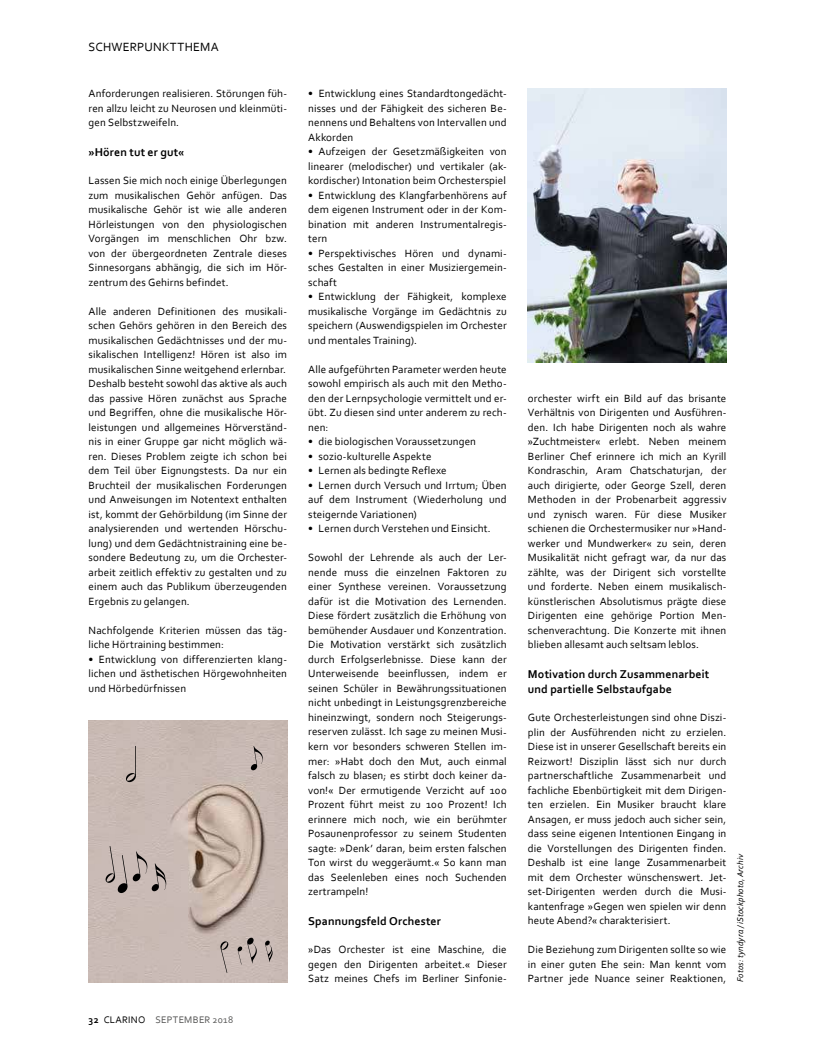
<style>
.page{position:relative;width:815px;height:1053px;background:#fff}
.page>*{position:absolute;margin:0;border:0;box-sizing:border-box;transform-origin:0 0}
.t1{font:12.5px "Corbel Clarino";letter-spacing:.02em;color:#000}
.t2{font:11.88px/15px "Corbel Clarino Bold";letter-spacing:.01em;color:#000}
.t3{font:11px/14.5px "Corbel Clarino";letter-spacing:.01em;color:#000;text-align:justify}
.t4{font:10px "Corbel Clarino";letter-spacing:.025em;color:#565655}
.t5{font:8.75px "Corbel Clarino Italic";letter-spacing:.015em;color:#000}
.s1{font-family:"Corbel Clarino Bold";color:#000}
.s2{color:#000}
</style>
<div class="page">
<img style="left:89px;top:721px;width:198px;height:260px">
<img style="left:528px;top:89px;width:198px;height:273px">
<svg style="left:251px;top:746px;width:12px;height:24px"></svg>
<svg style="left:105px;top:846px;width:61px;height:47px;background:#b1a49f"></svg>
<svg style="left:265px;top:940px;width:8px;height:22px"></svg>
<svg style="left:220px;top:941px;width:8px;height:31px"></svg>
<svg style="left:238px;top:937px;width:19px;height:27px"></svg>
<svg style="left:126px;top:746px;width:10px;height:36px"></svg>
<p class="t1" style="left:89px;top:41px;width:132px">SCHWERPUNKTTHEMA</p>
<p class="t3" style="left:89px;top:87px;width:200px">Anforderungen realisieren. Störungen füh&shy;ren allzu leicht zu Neurosen und kleinmüti&shy;gen Selbstzweifeln.</p>
<p class="t2" style="left:89px;top:145px;width:97px">»Hören tut er gut«</p>
<p class="t3" style="left:89px;top:174px;width:200px">Lassen Sie mich noch einige Überlegungen zum musikalischen Gehör anfügen. Das musikalische Gehör ist wie alle anderen Hörleistungen von den physiologischen Vorgängen im menschlichen Ohr bzw. von der übergeordneten Zentrale dieses Sinnes organs abhängig, die sich im Hör&shy;zentrum des Gehirns befindet.</p>
<p class="t3" style="left:89px;top:304px;width:200px">Alle anderen Definitionen des musikali&shy;schen Gehörs gehören in den Bereich des musikalischen Gedächtnisses und der mu&shy;sikalischen Intelligenz! Hören ist also im musikalischen Sinne weitgehend erlernbar.<br>Deshalb besteht sowohl das aktive als auch das passive Hören zunächst aus Sprache und Begriffen, ohne die musikalische Hör&shy;leistungen und allgemeines Hörverständ&shy;nis in einer Gruppe gar nicht möglich wä&shy;ren. Dieses Problem zeigte ich schon bei dem Teil über Eignungstests. Da nur ein Bruchteil der musikalischen Forderungen und Anweisungen im Notentext enthalten ist, kommt der Gehörbildung (im Sinne der analysierenden und wertenden Hörschu&shy;lung) und dem Gedächtnistraining eine be&shy;sondere Bedeutung zu, um die Orchester&shy;arbeit zeitlich effektiv zu gestalten und zu einem auch das Publikum überzeugenden Ergebnis zu gelangen.</p>
<p class="t3" style="left:89px;top:623px;width:200px">Nachfolgende Kriterien müssen das täg&shy;liche Hörtraining bestimmen:</p>
<p class="t3" style="left:89px;top:652px;width:200px">• Entwicklung von differenzierten klang&shy;lichen und ästhetischen Hörgewohnheiten und Hörbedürfnissen</p>
<p class="t4" style="left:89px;top:1015px;width:146px"><span class="s1">32</span> <span class="s2">CLARINO</span> SEPTEMBER 2018</p>
<p class="t3" style="left:308px;top:87px;width:200px">• Entwicklung eines Standardtongedächt&shy;nisses und der Fähigkeit des sicheren Be&shy;nennens und Behaltens von Intervallen und Akkorden</p>
<p class="t3" style="left:308px;top:145px;width:200px">• Aufzeigen der Gesetzmäßigkeiten von linearer (melodischer) und vertikaler (ak&shy;kordischer) Intonation beim Orchesterspiel</p>
<p class="t3" style="left:308px;top:188px;width:200px">• Entwicklung des Klangfarbenhörens auf dem eigenen Instrument oder in der Kom&shy;bination mit anderen Instrumentalregis&shy;tern</p>
<p class="t3" style="left:308px;top:246px;width:200px">• Perspektivisches Hören und dynami&shy;sches Gestalten in einer Musiziergemein&shy;schaft</p>
<p class="t3" style="left:308px;top:290px;width:200px">• Entwicklung der Fähigkeit, komplexe musikalische Vorgänge im Gedächtnis zu speichern (Auswendigspielen im Orchester und mentales Training).</p>
<p class="t3" style="left:308px;top:362px;width:200px">Alle aufgeführten Parameter werden heute sowohl empirisch als auch mit den Metho&shy;den der Lernpsychologie vermittelt und er&shy;übt. Zu diesen sind unter anderem zu rech&shy;nen:</p>
<p class="t3" style="left:308px;top:435px;width:169px">• die biologischen Voraussetzungen</p>
<p class="t3" style="left:308px;top:449px;width:125px">• sozio-kulturelle Aspekte</p>
<p class="t3" style="left:308px;top:464px;width:140px">• Lernen als bedingte Reflexe</p>
<p class="t3" style="left:308px;top:478px;width:200px">• Lernen durch Versuch und Irrtum; Üben auf dem Instrument (Wiederholung und steigernde Variationen)</p>
<p class="t3" style="left:308px;top:522px;width:184px">• Lernen durch Verstehen und Einsicht.</p>
<p class="t3" style="left:308px;top:551px;width:200px">Sowohl der Lehrende als auch der Ler&shy;nende muss die einzelnen Faktoren zu einer Synthese vereinen. Voraussetzung dafür ist die Motivation des Lernenden.<br>Diese fördert zusätzlich die Erhöhung von bemühender Ausdauer und Konzentration.<br>Die Motivation verstärkt sich zusätzlich durch Erfolgserlebnisse. Diese kann der Unterweisende beeinflussen, indem er seinen Schüler in Bewährungssituationen nicht unbedingt in Leistungsgrenzbereiche hineinzwingt, sondern noch Steigerungs&shy;reserven zulässt. Ich sage zu meinen Musi&shy;kern vor besonders schweren Stellen im&shy;mer: »Habt doch den Mut, auch einmal falsch zu blasen; es stirbt doch keiner da&shy;von!« Der ermutigende Verzicht auf 100<br>Prozent führt meist zu 100 Prozent! Ich erinnere mich noch, wie ein berühmter Posaunenprofessor zu seinem Studenten sagte: »Denk’ daran, beim ersten falschen Ton wirst du weggeräumt.« So kann man das Seelenleben eines noch Suchenden zertrampeln!</p>
<p class="t2" style="left:308px;top:913px;width:134px">Spannungsfeld Orchester</p>
<p class="t3" style="left:308px;top:942px;width:200px">»Das Orchester ist eine Maschine, die gegen den Dirigenten arbeitet.« Dieser Satz meines Chefs im Berliner Sinfonie-</p>
<p class="t3" style="left:528px;top:391px;width:200px">orchester wirft ein Bild auf das brisante Verhältnis von Dirigenten und Ausführen&shy;den. Ich habe Dirigenten noch als wahre »Zuchtmeister« erlebt. Neben meinem Berliner Chef erinnere ich mich an Kyrill Kondraschin, Aram Chatschaturjan, der auch dirigierte, oder George Szell, deren Methoden in der Probenarbeit aggressiv und zynisch waren. Für diese Musiker schienen die Orchestermusiker nur »Hand&shy;werker und Mundwerker« zu sein, deren Musikalität nicht gefragt war, da nur das zählte, was der Dirigent sich vorstellte und forderte. Neben einem musikalisch&shy;künstlerischen Absolutismus prägte diese Dirigenten eine gehörige Portion Men&shy;schenverachtung. Die Konzerte mit ihnen blieben allesamt auch seltsam leblos.</p>
<p class="t2" style="left:528px;top:667px;width:183px">Motivation durch Zusammenarbeit und partielle Selbstaufgabe</p>
<p class="t3" style="left:528px;top:710px;width:200px">Gute Orchesterleistungen sind ohne Diszi&shy;plin der Ausführenden nicht zu erzielen.<br>Diese ist in unserer Gesellschaft bereits ein Reizwort! Disziplin lässt sich nur durch partnerschaftliche Zusammenarbeit und fachliche Ebenbürtigkeit mit dem Dirigen&shy;ten erzielen. Ein Musiker braucht klare Ansagen, er muss jedoch auch sicher sein, dass seine eigenen Intentionen Eingang in die Vorstellungen des Dirigenten finden.<br>Deshalb ist eine lange Zusammenarbeit mit dem Orchester wünschenswert. Jet&shy;set-Dirigenten werden durch die Musi&shy;kanten frage »Gegen wen spielen wir denn heute Abend?« charakterisiert.</p>
<p class="t3" style="left:528px;top:942px;width:200px">Die Beziehung zum Dirigenten sollte so wie in einer guten Ehe sein: Man kennt vom Partner jede Nuance seiner Reaktionen,</p>
<p class="t5" style="left:737px;top:981px;width:130px;rotate:-90deg">Fotos: tyndyra / iStockphoto, Archiv</p>
</div>
